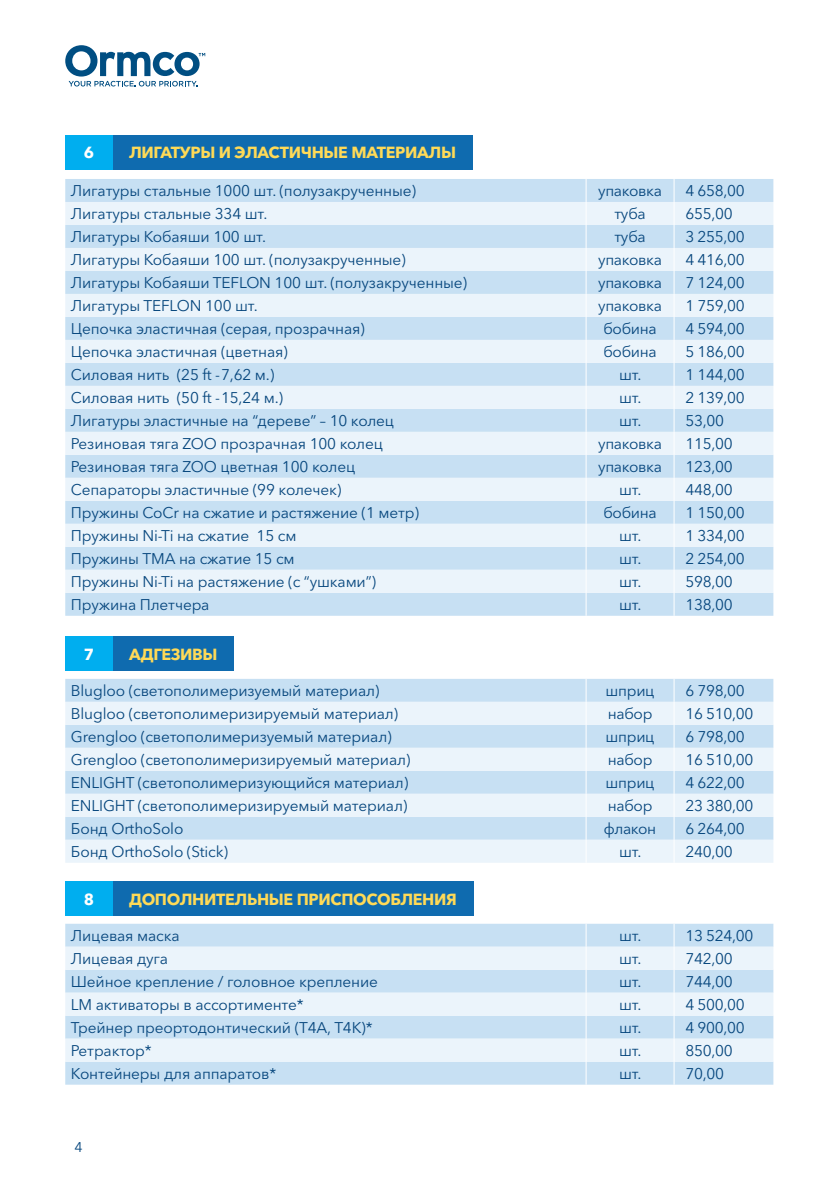
<style>
.page{position:relative;width:840px;height:1191px;background:#fff}
.page>*{position:absolute;margin:0;border:0;box-sizing:border-box;transform-origin:0 0}
.t1{font:700 16px "Avenir Next Cyr";letter-spacing:-.02em;color:#ffda57}
.t2{font:700 16px "Avenir Next Cyr";color:#fff}
.t3{font:15.4px "Avenir Next Cyr";letter-spacing:-.01em;color:#06467d}
.t4{font:14px "Avenir Next Cyr";color:#06467d}
</style>
<div class="page">
<div style="left:65px;top:679px;width:708px;height:23px;background:#c7e0f3"></div>
<svg style="left:65px;top:702px;width:708px;height:160px;background:#dbebf7"></svg>
<svg style="left:585px;top:679px;width:1px;height:183px"></svg>
<svg style="left:673px;top:679px;width:1px;height:183px"></svg>
<div style="left:65px;top:923px;width:708px;height:161px;background:#c7e0f3"></div>
<svg style="left:65px;top:946px;width:708px;height:115px;background:#dcecf7"></svg>
<svg style="left:585px;top:923px;width:1px;height:161px"></svg>
<svg style="left:673px;top:923px;width:1px;height:161px"></svg>
<div style="left:65px;top:179px;width:708px;height:437px;background:#c7e0f3"></div>
<svg style="left:65px;top:202px;width:708px;height:391px;background:#daeaf7"></svg>
<svg style="left:585px;top:179px;width:1px;height:437px"></svg>
<svg style="left:673px;top:179px;width:1px;height:437px"></svg>
<svg style="left:65px;top:45px;width:140px;height:41px"></svg>
<div style="left:65px;top:135px;width:53px;height:34px;background:#00aeef"></div>
<div style="left:65px;top:636px;width:53px;height:34px;background:#00aeef"></div>
<div style="left:65px;top:881px;width:53px;height:34px;background:#00aeef"></div>
<div style="left:113px;top:135px;width:360px;height:34px;background:#0f6baf"></div>
<div style="left:113px;top:636px;width:121px;height:34px;background:#0f6baf"></div>
<div style="left:113px;top:881px;width:361px;height:34px;background:#0f6baf"></div>
<p class="t2" style="left:84px;top:143px;width:12px">6</p>
<p class="t1" style="left:129px;top:143px;width:328px">ЛИГАТУРЫ И ЭЛАСТИЧНЫЕ МАТЕРИАЛЫ</p>
<p class="t3" style="left:71px;top:182px;width:346px">Лигатуры стальные 1000 шт. (полузакрученные)</p>
<p class="t3" style="left:597px;top:182px;width:65px">упаковка</p>
<p class="t3" style="left:685px;top:182px;width:61px">4 658,00</p>
<p class="t3" style="left:71px;top:205px;width:198px">Лигатуры стальные 334 шт.</p>
<p class="t3" style="left:614px;top:205px;width:33px">туба</p>
<p class="t3" style="left:685px;top:205px;width:49px">655,00</p>
<p class="t3" style="left:71px;top:228px;width:196px">Лигатуры Кобаяши 100 шт.</p>
<p class="t3" style="left:614px;top:228px;width:33px">туба</p>
<p class="t3" style="left:685px;top:228px;width:61px">3 255,00</p>
<p class="t3" style="left:71px;top:251px;width:336px">Лигатуры Кобаяши 100 шт. (полузакрученные)</p>
<p class="t3" style="left:597px;top:251px;width:65px">упаковка</p>
<p class="t3" style="left:685px;top:251px;width:61px">4 416,00</p>
<p class="t3" style="left:71px;top:274px;width:397px">Лигатуры Кобаяши TEFLON 100 шт. (полузакрученные)</p>
<p class="t3" style="left:597px;top:274px;width:65px">упаковка</p>
<p class="t3" style="left:685px;top:274px;width:61px">7 124,00</p>
<p class="t3" style="left:71px;top:297px;width:188px">Лигатуры TEFLON 100 шт.</p>
<p class="t3" style="left:597px;top:297px;width:65px">упаковка</p>
<p class="t3" style="left:685px;top:297px;width:61px">1 759,00</p>
<p class="t3" style="left:71px;top:320px;width:295px">Цепочка эластичная (серая, прозрачная)</p>
<p class="t3" style="left:603px;top:320px;width:55px">бобина</p>
<p class="t3" style="left:685px;top:320px;width:61px">4 594,00</p>
<p class="t3" style="left:71px;top:343px;width:218px">Цепочка эластичная (цветная)</p>
<p class="t3" style="left:603px;top:343px;width:55px">бобина</p>
<p class="t3" style="left:685px;top:343px;width:61px">5 186,00</p>
<p class="t3" style="left:71px;top:365px;width:205px">Силовая нить (25 ft -7,62 м.)</p>
<p class="t3" style="left:618px;top:365px;width:24px">шт.</p>
<p class="t3" style="left:685px;top:365px;width:61px">1 144,00</p>
<p class="t3" style="left:71px;top:388px;width:214px">Силовая нить (50 ft -15,24 м.)</p>
<p class="t3" style="left:618px;top:388px;width:24px">шт.</p>
<p class="t3" style="left:685px;top:388px;width:61px">2 139,00</p>
<p class="t3" style="left:71px;top:411px;width:324px">Лигатуры эластичные на “дереве” – 10 колец</p>
<p class="t3" style="left:618px;top:411px;width:24px">шт.</p>
<p class="t3" style="left:685px;top:411px;width:40px">53,00</p>
<p class="t3" style="left:71px;top:434px;width:313px">Резиновая тяга ZOO прозрачная 100 колец</p>
<p class="t3" style="left:597px;top:434px;width:65px">упаковка</p>
<p class="t3" style="left:685px;top:434px;width:49px">115,00</p>
<p class="t3" style="left:71px;top:457px;width:285px">Резиновая тяга ZOO цветная 100 колец</p>
<p class="t3" style="left:597px;top:457px;width:65px">упаковка</p>
<p class="t3" style="left:685px;top:457px;width:49px">123,00</p>
<p class="t3" style="left:71px;top:480px;width:272px">Сепараторы эластичные (99 колечек)</p>
<p class="t3" style="left:618px;top:480px;width:24px">шт.</p>
<p class="t3" style="left:685px;top:480px;width:49px">448,00</p>
<p class="t3" style="left:71px;top:503px;width:349px">Пружины CoCr на сжатие и растяжение (1 метр)</p>
<p class="t3" style="left:603px;top:503px;width:55px">бобина</p>
<p class="t3" style="left:685px;top:503px;width:61px">1 150,00</p>
<p class="t3" style="left:71px;top:526px;width:227px">Пружины Ni-Ti на сжатие 15 см</p>
<p class="t3" style="left:618px;top:526px;width:24px">шт.</p>
<p class="t3" style="left:685px;top:526px;width:61px">1 334,00</p>
<p class="t3" style="left:71px;top:549px;width:225px">Пружины ТМА на сжатие 15 см</p>
<p class="t3" style="left:618px;top:549px;width:24px">шт.</p>
<p class="t3" style="left:685px;top:549px;width:61px">2 254,00</p>
<p class="t3" style="left:71px;top:572px;width:306px">Пружины Ni-Ti на растяжение (с “ушками”)</p>
<p class="t3" style="left:618px;top:572px;width:24px">шт.</p>
<p class="t3" style="left:685px;top:572px;width:49px">598,00</p>
<p class="t3" style="left:71px;top:595px;width:140px">Пружина Плетчера</p>
<p class="t3" style="left:618px;top:595px;width:24px">шт.</p>
<p class="t3" style="left:685px;top:595px;width:49px">138,00</p>
<p class="t2" style="left:84px;top:644px;width:12px">7</p>
<p class="t1" style="left:129px;top:644px;width:90px">АДГЕЗИВЫ</p>
<p class="t3" style="left:71px;top:681px;width:310px">Blugloo (светополимеризуемый материал)</p>
<p class="t3" style="left:605px;top:681px;width:50px">шприц</p>
<p class="t3" style="left:685px;top:681px;width:61px">6 798,00</p>
<p class="t3" style="left:71px;top:704px;width:328px">Blugloo (светополимеризируемый материал)</p>
<p class="t3" style="left:607px;top:704px;width:46px">набор</p>
<p class="t3" style="left:685px;top:704px;width:69px">16 510,00</p>
<p class="t3" style="left:71px;top:727px;width:322px">Grengloo (светополимеризуемый материал)</p>
<p class="t3" style="left:605px;top:727px;width:50px">шприц</p>
<p class="t3" style="left:685px;top:727px;width:61px">6 798,00</p>
<p class="t3" style="left:71px;top:750px;width:341px">Grengloo (светополимеризируемый материал)</p>
<p class="t3" style="left:607px;top:750px;width:46px">набор</p>
<p class="t3" style="left:685px;top:750px;width:69px">16 510,00</p>
<p class="t3" style="left:71px;top:773px;width:339px">ENLIGHT (светополимеризующийся материал)</p>
<p class="t3" style="left:605px;top:773px;width:50px">шприц</p>
<p class="t3" style="left:685px;top:773px;width:61px">4 622,00</p>
<p class="t3" style="left:71px;top:796px;width:338px">ENLIGHT (светополимеризируемый материал)</p>
<p class="t3" style="left:607px;top:796px;width:46px">набор</p>
<p class="t3" style="left:685px;top:796px;width:69px">23 380,00</p>
<p class="t3" style="left:71px;top:819px;width:114px">Бонд OrthoSolo</p>
<p class="t3" style="left:603px;top:819px;width:54px">флакон</p>
<p class="t3" style="left:685px;top:819px;width:61px">6 264,00</p>
<p class="t3" style="left:71px;top:842px;width:159px">Бонд OrthoSolo (Stick)</p>
<p class="t3" style="left:618px;top:842px;width:24px">шт.</p>
<p class="t3" style="left:685px;top:842px;width:49px">240,00</p>
<p class="t2" style="left:84px;top:889px;width:12px">8</p>
<p class="t1" style="left:129px;top:889px;width:329px">ДОПОЛНИТЕЛЬНЫЕ ПРИСПОСОБЛЕНИЯ</p>
<p class="t3" style="left:71px;top:926px;width:110px">Лицевая маска</p>
<p class="t3" style="left:618px;top:926px;width:24px">шт.</p>
<p class="t3" style="left:685px;top:926px;width:69px">13 524,00</p>
<p class="t3" style="left:71px;top:949px;width:99px">Лицевая дуга</p>
<p class="t3" style="left:618px;top:949px;width:24px">шт.</p>
<p class="t3" style="left:685px;top:949px;width:49px">742,00</p>
<p class="t3" style="left:71px;top:972px;width:308px">Шейное крепление / головное крепление</p>
<p class="t3" style="left:618px;top:972px;width:24px">шт.</p>
<p class="t3" style="left:685px;top:972px;width:49px">744,00</p>
<p class="t3" style="left:71px;top:995px;width:234px">LM активаторы в ассортименте*</p>
<p class="t3" style="left:618px;top:995px;width:24px">шт.</p>
<p class="t3" style="left:685px;top:995px;width:61px">4 500,00</p>
<p class="t3" style="left:71px;top:1018px;width:303px">Трейнер преортодонтический (Т4А, Т4К)*</p>
<p class="t3" style="left:618px;top:1018px;width:24px">шт.</p>
<p class="t3" style="left:685px;top:1018px;width:61px">4 900,00</p>
<p class="t3" style="left:71px;top:1041px;width:82px">Ретрактор*</p>
<p class="t3" style="left:618px;top:1041px;width:24px">шт.</p>
<p class="t3" style="left:685px;top:1041px;width:49px">850,00</p>
<p class="t3" style="left:71px;top:1064px;width:207px">Контейнеры для аппаратов*</p>
<p class="t3" style="left:618px;top:1064px;width:24px">шт.</p>
<p class="t3" style="left:685px;top:1064px;width:40px">70,00</p>
<p class="t4" style="left:74px;top:1138px;width:10px">4</p>
</div>
